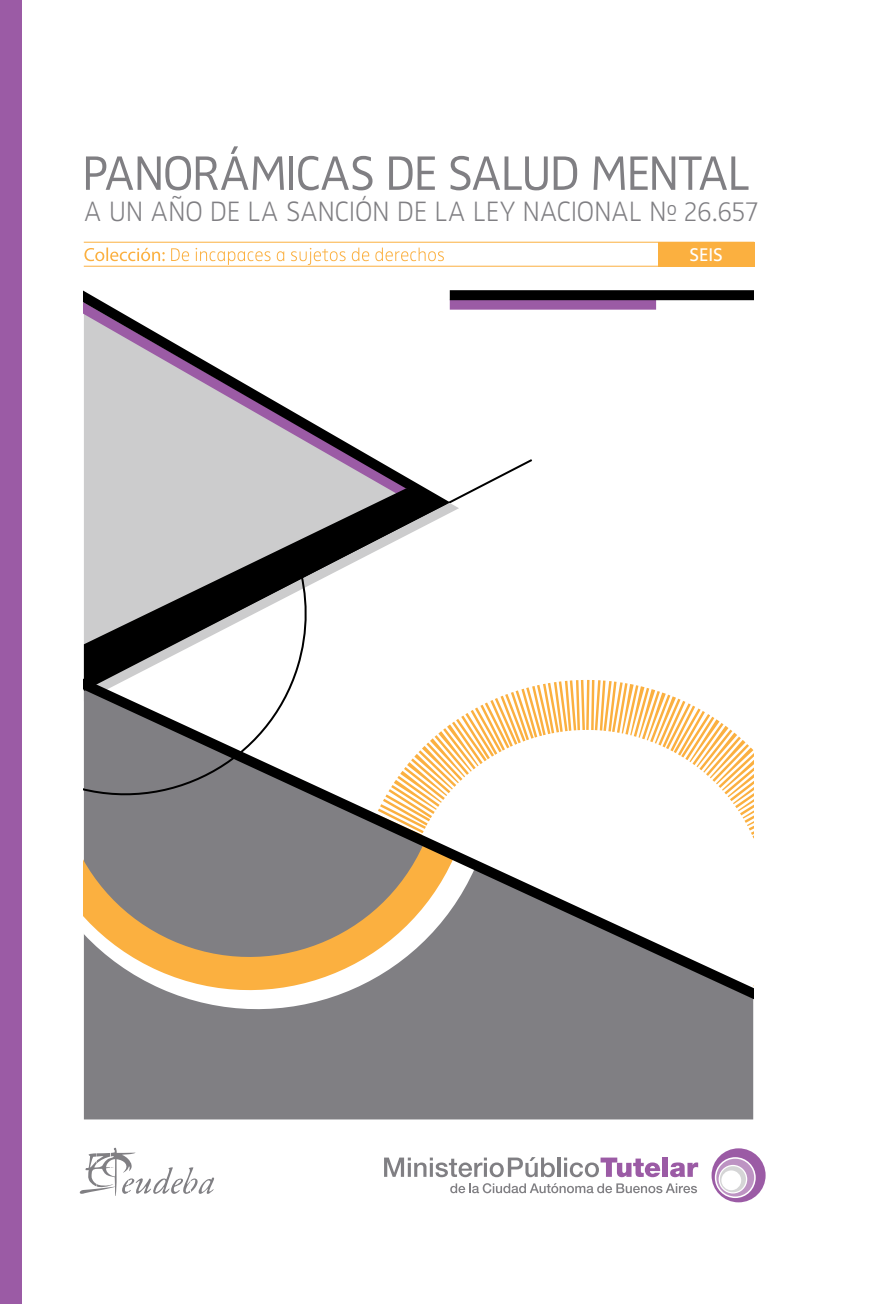
<style>
.page{position:relative;width:888px;height:1304px;background:#fff}
.page>*{position:absolute;margin:0;border:0;box-sizing:border-box;transform-origin:0 0}
.t1{font:50px "Zwo Alt LF w 3";letter-spacing:-.04em;color:#807f83}
.t2{font:29px "Zwo Alt LF w 1";letter-spacing:-.015em;color:#807f83}
.t3{font:19px "Zwo Alt LF w 4";color:#fff}
</style>
<div class="page">
<div style="left:658px;top:242px;width:96px;height:24px;background:#fbb040"></div>
<hr style="left:84px;top:242px;width:670px;height:1px;background:#fbb040">
<hr style="left:84px;top:266px;width:670px;height:1px;background:#fbb040">
<svg style="left:84px;top:247px;width:360px;height:18px"></svg>
<div style="left:84px;top:1062px;width:669px;height:57px;background:#807f83"></div>
<div style="left:505px;top:1011px;width:248px;height:51px;background:#807f83"></div>
<div style="left:84px;top:1011px;width:421px;height:57px;background:#807f83"></div>
<div style="left:84px;top:1011px;width:398px;height:35px;background:#807f83"></div>
<svg style="left:84px;top:290px;width:669px;height:721px"></svg>
<div style="left:450px;top:290px;width:303px;height:10px;background:#000"></div>
<div style="left:0;top:0;width:21px;height:1304px;background:#9b5ba5"></div>
<hr style="left:887px;top:0;width:1px;height:1304px;background:#9b5ba5">
<svg style="left:80px;top:1147px;width:134px;height:49px"></svg>
<svg style="left:711px;top:1148px;width:54px;height:54px"></svg>
<svg style="left:384px;top:1157px;width:171px;height:20px"></svg>
<hr style="left:557px;top:1158px;width:3px;height:19px;background:#807f83">
<svg style="left:564px;top:1158px;width:96px;height:19px"></svg>
<div style="left:662px;top:1158px;width:6px;height:19px;background:#9b5ba5"></div>
<svg style="left:670px;top:1162px;width:28px;height:15px"></svg>
<svg style="left:450px;top:1183px;width:247px;height:10px"></svg>
<p class="t1" style="left:82px;top:144px;width:670px">PANORÁMICAS DE SALUD MENTAL</p>
<p class="t2" style="left:84px;top:195px;width:676px">A UN AÑO DE LA SANCIÓN DE LA LEY NACIONAL Nº 26.657</p>
<p class="t3" style="left:689px;top:244px;width:35px">SEIS</p>
</div>
